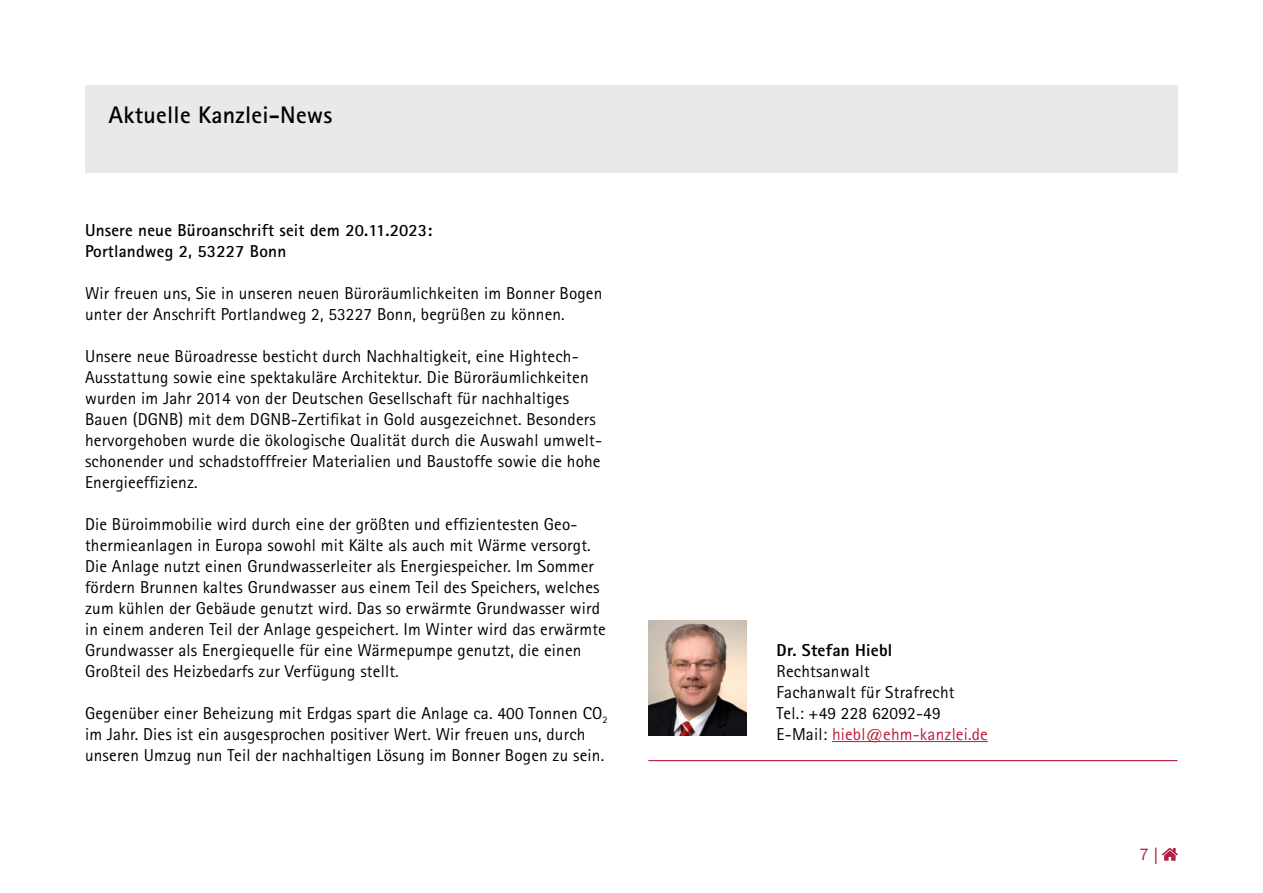
<style>
.page{position:relative;width:1263px;height:893px;background:#fff}
.page>*{position:absolute;margin:0;border:0;box-sizing:border-box;transform-origin:0 0}
.t1{font:700 24px "Rotis Sans Serif Std";letter-spacing:.01em;color:#000}
.t2{font:17.25px/21px "Rotis Sans Serif Std";letter-spacing:.01em;color:#000}
.t3{font:700 17.25px/21px "Rotis Sans Serif Std";letter-spacing:.01em;color:#000}
.t4{font:800 17.25px "Rotis Sans Serif Std";letter-spacing:.01em;color:#000}
.t5{font:16.5px "ITC Franklin Gothic Std";color:#b71e3f}
.s1{color:#b71e3f}
.s2{font-family:"News Gothic Std"}
</style>
<div class="page">
<svg style="left:1162px;top:848px;width:16px;height:13px"></svg>
<div style="left:85px;top:85px;width:1093px;height:88px;background:#e9e9e9"></div>
<hr style="left:832px;top:741px;width:156px;height:1px;background:#b71e3f">
<img style="left:648px;top:620px;width:98px;height:115px">
<hr style="left:648px;top:760px;width:529px;height:1px;background:#b71e3f">
<h1 class="t1" style="left:109px;top:99px;width:225px">Aktuelle Kanzlei-News</h1>
<p class="t3" style="left:85px;top:219px;width:349px">Unsere neue Büroanschrift seit dem 20.11.2023:<br>Portlandweg 2, 53227 Bonn</p>
<p class="t2" style="left:85px;top:282px;width:519px">Wir freuen uns, Sie in unseren neuen Büroräumlichkeiten im Bonner Bogen unter der Anschrift Portlandweg 2, 53227 Bonn, begrüßen zu können.</p>
<p class="t2" style="left:85px;top:345px;width:519px">Unsere neue Büroadresse besticht durch Nachhaltigkeit, eine Hightech-Ausstattung sowie eine spektakuläre Architektur. Die Büroräumlichkeiten wurden im Jahr 2014 von der Deutschen Gesellschaft für nachhaltiges Bauen (DGNB) mit dem DGNB-Zertifikat in Gold ausgezeichnet. Besonders hervorgehoben wurde die ökologische Qualität durch die Auswahl umwelt&shy;schonender und schadstofffreier Materialien und Baustoffe sowie die hohe Energieeffizienz.</p>
<p class="t2" style="left:85px;top:513px;width:522px">Die Büroimmobilie wird durch eine der größten und effizientesten Geo&shy;thermieanlagen in Europa sowohl mit Kälte als auch mit Wärme versorgt.<br>Die Anlage nutzt einen Grundwasserleiter als Energiespeicher. Im Sommer fördern Brunnen kaltes Grundwasser aus einem Teil des Speichers, welches zum kühlen der Gebäude genutzt wird. Das so erwärmte Grundwasser wird in einem anderen Teil der Anlage gespeichert. Im Winter wird das erwärmte Grundwasser als Energiequelle für eine Wärmepumpe genutzt, die einen Großteil des Heizbedarfs zur Verfügung stellt.</p>
<p class="t2" style="left:85px;top:702px;width:524px">Gegenüber einer Beheizung mit Erdgas spart die Anlage ca. 400 Tonnen CO<sub>2 </sub>im Jahr. Dies ist ein ausgesprochen positiver Wert. Wir freuen uns, durch unseren Umzug nun Teil der nachhaltigen Lösung im Bonner Bogen zu sein.</p>
<p class="t4" style="left:777px;top:639px;width:117px">Dr. Stefan Hiebl</p>
<p class="t2" style="left:777px;top:660px;width:213px">Rechtsanwalt<br>Fachanwalt für Strafrecht<br>Tel.: +49 228 62092-49<br>E-Mail: <span class="s1">hiebl@ehm-kanzlei.de</span></p>
<p class="t5" style="left:1139px;top:845px;width:20px">7 <span class="s2">|</span></p>
</div>
